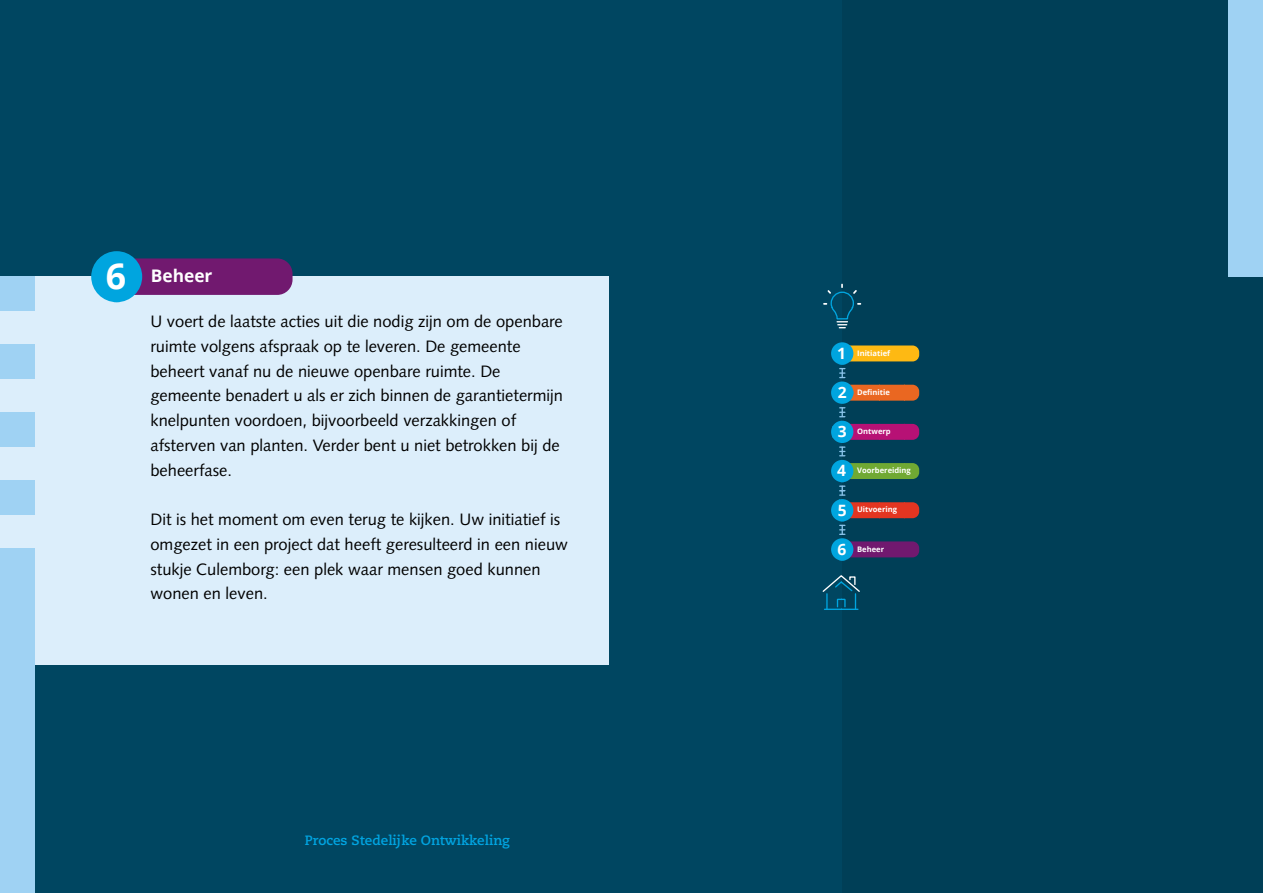
<style>
.page{position:relative;width:1263px;height:893px;background:#004661}
.page>*{position:absolute;margin:0;border:0;box-sizing:border-box;transform-origin:0 0}
.t1{font:700 35.7px "Open Sans";color:#fff}
.t2{font:700 17.4px "Open Sans";color:#fff}
.t3{font:16.5px/24.8px "Syntax LT Std";color:#000}
.t4{font:700 15.6px "Open Sans";color:#fff}
.t5{font:700 13.5px "Caecilia LT Pro 75";color:#00a4e1}
.t6{font:700 7.65px "Open Sans";color:#fff}
.s1{font-size:15.6px}
</style>
<div class="page">
<div style="left:842px;top:0;width:421px;height:893px;background:#003f57"></div>
<div style="left:835px;top:345px;width:84px;height:16px;background:#feb913;border-radius:7px"></div>
<div style="left:835px;top:541px;width:84px;height:16px;background:#71196f;border-radius:7px"></div>
<div style="left:835px;top:502px;width:84px;height:16px;background:#e33521;border-radius:7px"></div>
<div style="left:835px;top:463px;width:84px;height:16px;background:#70a933;border-radius:7px"></div>
<div style="left:835px;top:424px;width:84px;height:16px;background:#b71175;border-radius:7px"></div>
<div style="left:835px;top:385px;width:84px;height:16px;background:#ea6721;border-radius:7px"></div>
<svg style="left:823px;top:284px;width:38px;height:44px"></svg>
<hr style="left:824px;top:609px;width:34px;height:1px;background:#bfbfbf">
<svg style="left:822px;top:575px;width:38px;height:34px"></svg>
<div style="left:831px;top:381px;width:22px;height:23px;background:#00a5df;border-radius:50%"></div>
<div style="left:831px;top:421px;width:22px;height:22px;background:#00a5df;border-radius:50%"></div>
<div style="left:831px;top:460px;width:22px;height:22px;background:#00a5df;border-radius:50%"></div>
<div style="left:831px;top:499px;width:22px;height:22px;background:#00a5df;border-radius:50%"></div>
<div style="left:831px;top:538px;width:22px;height:23px;background:#00a5df;border-radius:50%"></div>
<svg style="left:840px;top:525px;width:5px;height:10px"></svg>
<svg style="left:840px;top:368px;width:5px;height:10px"></svg>
<svg style="left:840px;top:407px;width:5px;height:10px"></svg>
<svg style="left:840px;top:446px;width:5px;height:10px"></svg>
<svg style="left:840px;top:485px;width:5px;height:11px"></svg>
<div style="left:831px;top:342px;width:22px;height:23px;background:#00a5df;border-radius:50%"></div>
<div style="left:0;top:276px;width:608px;height:389px;background:#dceefb"></div>
<div style="left:100px;top:258px;width:193px;height:37px;background:#71196f;border-radius:15px"></div>
<div style="left:91px;top:251px;width:51px;height:51px;background:#00a5df;border-radius:50%"></div>
<div style="left:1229px;top:0;width:34px;height:276px;background:#9fd2f3"></div>
<div style="left:0;top:276px;width:34px;height:34px;background:#9fd2f3"></div>
<div style="left:0;top:344px;width:34px;height:34px;background:#9fd2f3"></div>
<div style="left:0;top:412px;width:34px;height:34px;background:#9fd2f3"></div>
<div style="left:0;top:480px;width:34px;height:34px;background:#9fd2f3"></div>
<div style="left:0;top:549px;width:34px;height:344px;background:#9fd2f3"></div>
<h1 class="t1" style="left:106px;top:251px;width:22px">6</h1>
<p class="t2" style="left:151px;top:263px;width:63px">Beheer</p>
<p class="t3" style="left:150px;top:309px;width:414px">U voert de laatste acties uit die nodig zijn om de openbare ruimte volgens afspraak op te leveren. De gemeente beheert vanaf nu de nieuwe openbare ruimte. De gemeente benadert u als er zich binnen de garantietermijn knelpunten voordoen, bijvoorbeeld verzakkingen of afsterven van planten. Verder bent u niet betrokken bij de beheerfase.</p>
<p class="t3" style="left:150px;top:507px;width:419px">Dit is het moment om even terug te kijken. Uw initiatief is omgezet in een project dat heeft geresulteerd in een nieuw stukje Culemborg: een plek waar mensen goed kunnen wonen en leven.</p>
<p class="t5" style="left:305px;top:831px;width:207px">Proces Stedelijke Ontwikkeling</p>
<p class="t4" style="left:837px;top:342px;width:10px">1</p>
<p class="t6" style="left:857px;top:347px;width:35px">Initiatief</p>
<p class="t6" style="left:838px;top:387px;width:54px"><span class="s1">2</span> Definitie</p>
<p class="t4" style="left:838px;top:420px;width:10px">3</p>
<p class="t4" style="left:837px;top:460px;width:10px">4</p>
<p class="t4" style="left:838px;top:499px;width:10px">5</p>
<p class="t4" style="left:837px;top:538px;width:10px">6</p>
<p class="t6" style="left:857px;top:426px;width:35px">Ontwerp</p>
<p class="t6" style="left:857px;top:465px;width:55px">Voorbereiding</p>
<p class="t6" style="left:857px;top:504px;width:41px">Uitvoering</p>
<p class="t6" style="left:857px;top:543px;width:28px">Beheer</p>
</div>
